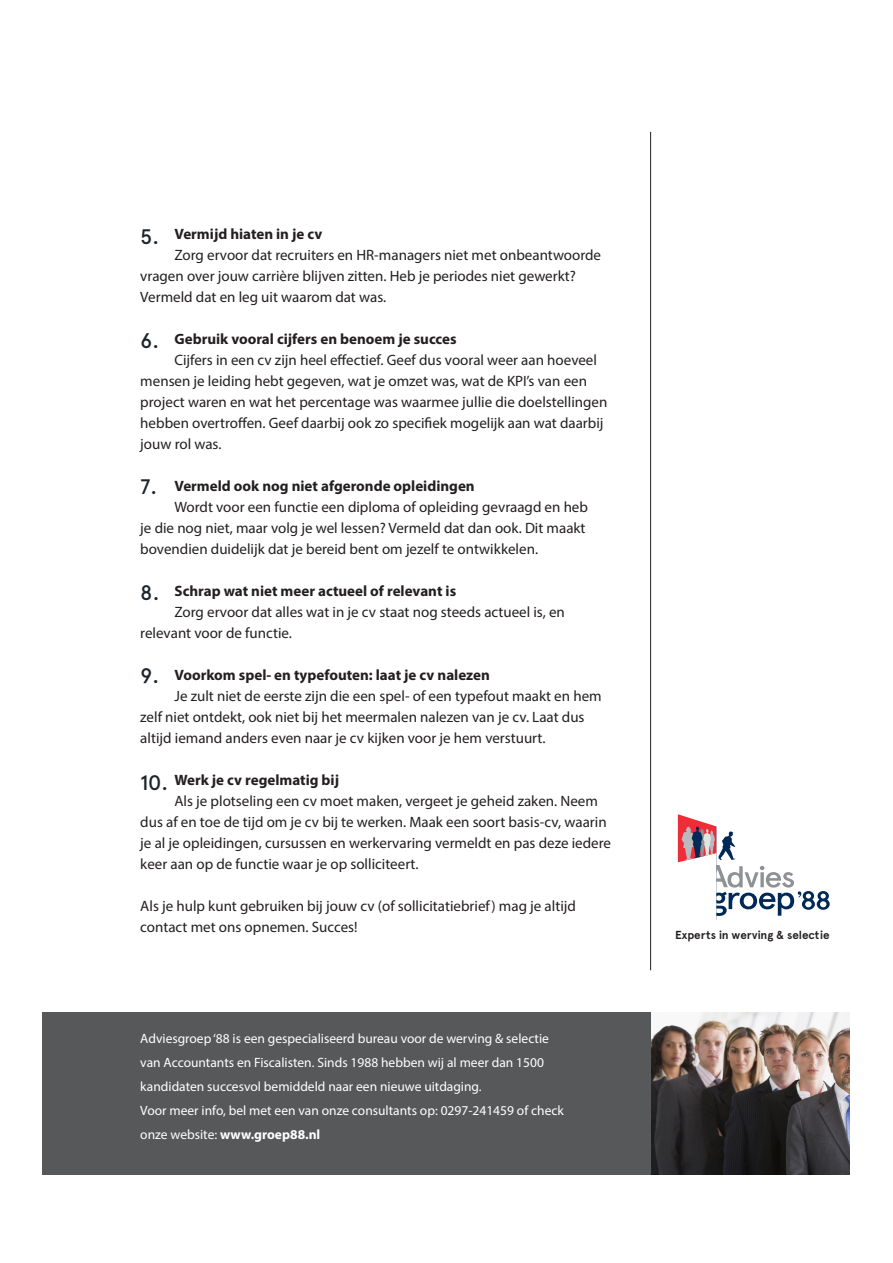
<style>
.page{position:relative;width:893px;height:1263px;background:#fff}
.page>*{position:absolute;margin:0;border:0;box-sizing:border-box;transform-origin:0 0}
.t1{font:500 21px "Apercu";color:#1a252b}
.t2{font:15px/21px "Myriad Pro";color:#231f20}
.t3{font:700 15px "Myriad Pro";color:#231f20}
.t4{font:13.5px/24px "Myriad Pro";color:#fff}
.t5{font:700 11.55px "Apercu";color:#241f21}
.s1{font-weight:700}
</style>
<div class="page">
<img style="left:651px;top:1012px;width:199px;height:163px">
<div style="left:43px;top:1012px;width:608px;height:163px;background:#57585a"></div>
<hr style="left:716px;top:826px;width:1px;height:94px;background:#002957">
<svg style="left:678px;top:814px;width:152px;height:102px"></svg>
<hr style="left:650px;top:132px;width:1px;height:838px;background:#231f20">
<p class="t3" style="left:174px;top:224px;width:149px">Vermijd hiaten in je cv</p>
<p class="t2" style="left:140px;top:244px;width:462px;text-indent:34px">Zorg ervoor dat recruiters en HR-managers niet met onbeantwoorde vragen over jouw carrière blijven zitten. Heb je periodes niet gewerkt?<br>Vermeld dat en leg uit waarom dat was.</p>
<p class="t3" style="left:174px;top:329px;width:284px">Gebruik vooral cijfers en benoem je succes</p>
<p class="t2" style="left:140px;top:349px;width:469px;text-indent:34px">Cijfers in een cv zijn heel effectief. Geef dus vooral weer aan hoeveel mensen je leiding hebt gegeven, wat je omzet was, wat de KPI’s van een project waren en wat het percentage was waarmee jullie die doelstellingen hebben overtroffen. Geef daarbij ook zo specifiek mogelijk aan wat daarbij jouw rol was.</p>
<p class="t3" style="left:174px;top:476px;width:302px">Vermeld ook nog niet afgeronde opleidingen</p>
<p class="t2" style="left:140px;top:496px;width:449px;text-indent:34px">Wordt voor een functie een diploma of opleiding gevraagd en heb je die nog niet, maar volg je wel lessen? Vermeld dat dan ook. Dit maakt bovendien duidelijk dat je bereid bent om jezelf te ontwikkelen.</p>
<p class="t3" style="left:174px;top:581px;width:283px">Schrap wat niet meer actueel of relevant is</p>
<p class="t2" style="left:140px;top:601px;width:426px;text-indent:34px">Zorg ervoor dat alles wat in je cv staat nog steeds actueel is, en relevant voor de functie.</p>
<p class="t3" style="left:174px;top:665px;width:317px">Voorkom spel- en typefouten: laat je cv nalezen</p>
<p class="t2" style="left:140px;top:685px;width:463px;text-indent:34px">Je zult niet de eerste zijn die een spel- of een typefout maakt en hem zelf niet ontdekt, ook niet bij het meermalen nalezen van je cv. Laat dus altijd iemand anders even naar je cv kijken voor je hem verstuurt.</p>
<p class="t3" style="left:174px;top:770px;width:166px">Werk je cv regelmatig bij</p>
<p class="t2" style="left:140px;top:790px;width:472px;text-indent:34px">Als je plotseling een cv moet maken, vergeet je geheid zaken. Neem dus af en toe de tijd om je cv bij te werken. Maak een soort basis-cv, waarin je al je opleidingen, cursussen en werkervaring vermeldt en pas deze iedere keer aan op de functie waar je op solliciteert.</p>
<p class="t2" style="left:140px;top:895px;width:437px">Als je hulp kunt gebruiken bij jouw cv (of sollicitatiebrief) mag je altijd contact met ons opnemen. Succes!</p>
<p class="t1" style="left:140px;top:224px;width:20px">5.</p>
<p class="t1" style="left:140px;top:328px;width:20px">6.</p>
<p class="t1" style="left:140px;top:474px;width:19px">7.</p>
<p class="t1" style="left:140px;top:580px;width:21px">8.</p>
<p class="t1" style="left:140px;top:663px;width:20px">9.</p>
<p class="t1" style="left:140px;top:770px;width:29px">10.</p>
<p class="t4" style="left:140px;top:1026px;width:410px">Adviesgroep ‘88 is een gespecialiseerd bureau voor de werving &amp; selectie van Accountants en Fiscalisten. Sinds 1988 hebben wij al meer dan 1500 kandidaten succesvol bemiddeld naar een nieuwe uitdaging.</p>
<p class="t4" style="left:140px;top:1098px;width:425px">Voor meer info, bel met een van onze consultants op: 0297-241459 of check onze website: <span class="s1">www.groep88.nl</span></p>
<p class="t5" style="left:675px;top:928px;width:156px">Experts in werving &amp; selectie</p>
</div>
